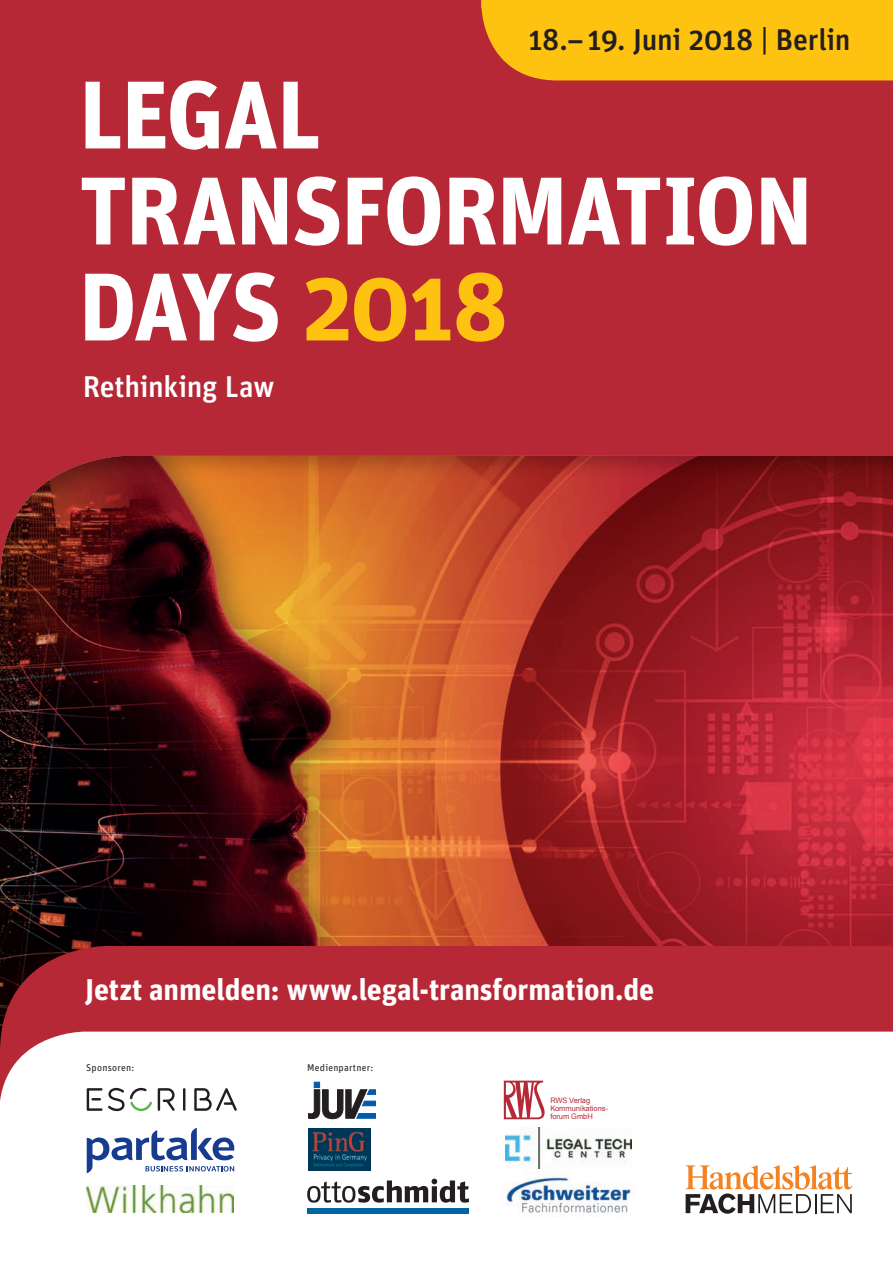
<style>
.page{position:relative;width:893px;height:1263px;background:#fff}
.page>*{position:absolute;margin:0;border:0;box-sizing:border-box;transform-origin:0 0}
.t1{font:700 96px "Unit Pro";letter-spacing:-.025em;color:#fff}
.t2{font:700 30px "Unit Pro";letter-spacing:-.005em;color:#fff}
.t3{font:500 30px "Unit Pro";letter-spacing:-.01em;color:#231f20}
.t4{font:500 30px "Unit Pro";letter-spacing:-.01em;color:#fff}
.t5{font:9.75px "Unit Pro";letter-spacing:.02em;color:#231f20}
.t6{font:7.5px/8.1px "Arial";letter-spacing:-.005em;color:#b72837}
.s1{color:#fec210}
</style>
<div class="page">
<div style="left:0;top:0;width:893px;height:657px;background:#b72837"></div>
<div style="left:0;top:455px;width:893px;height:681px;background:#231f20;opacity:.25"></div>
<div style="left:0;top:946px;width:893px;height:85px;background:#b72837"></div>
<svg style="left:0;top:1031px;width:893px;height:183px"></svg>
<div style="left:481px;top:0;width:412px;height:80px;background:#fec210"></div>
<svg style="left:87px;top:1088px;width:15px;height:23px"></svg>
<hr style="left:183px;top:1088px;width:2px;height:23px;background:#231f20">
<svg style="left:108px;top:1088px;width:44px;height:23px"></svg>
<svg style="left:158px;top:1088px;width:17px;height:23px"></svg>
<svg style="left:194px;top:1088px;width:43px;height:23px"></svg>
<svg style="left:87px;top:1128px;width:147px;height:45px"></svg>
<img style="left:87px;top:1186px;width:147px;height:26px">
<svg style="left:685px;top:1165px;width:167px;height:49px"></svg>
<svg style="left:504px;top:1081px;width:41px;height:38px"></svg>
<svg style="left:308px;top:1082px;width:68px;height:37px"></svg>
<img style="left:506px;top:1128px;width:126px;height:41px">
<img style="left:502px;top:1171px;width:134px;height:43px">
<svg style="left:307px;top:1178px;width:162px;height:25px"></svg>
<div style="left:308px;top:1208px;width:161px;height:5px;background:#0065a4"></div>
<img style="left:309px;top:1129px;width:61px;height:42px">
<p class="t3" style="left:528px;top:18px;width:324px">18.–19. Juni 2018 | Berlin</p>
<p class="t1" style="left:79px;top:45px;width:245px">LEGAL</p>
<p class="t1" style="left:79px;top:141px;width:736px">TRANSFORMATION</p>
<p class="t1" style="left:79px;top:237px;width:431px">DAYS <span class="s1">2018</span></p>
<p class="t4" style="left:83px;top:366px;width:193px">Rethinking Law</p>
<p class="t2" style="left:85px;top:967px;width:571px">Jetzt anmelden: www.legal-transformation.de</p>
<p class="t5" style="left:86px;top:1061px;width:49px">Sponsoren:</p>
<p class="t5" style="left:307px;top:1061px;width:68px">Medienpartner:</p>
<p class="t6" style="left:550px;top:1096px;width:59px">RWS Verlag<br>Kommunikations&shy;forum GmbH</p>
</div>
